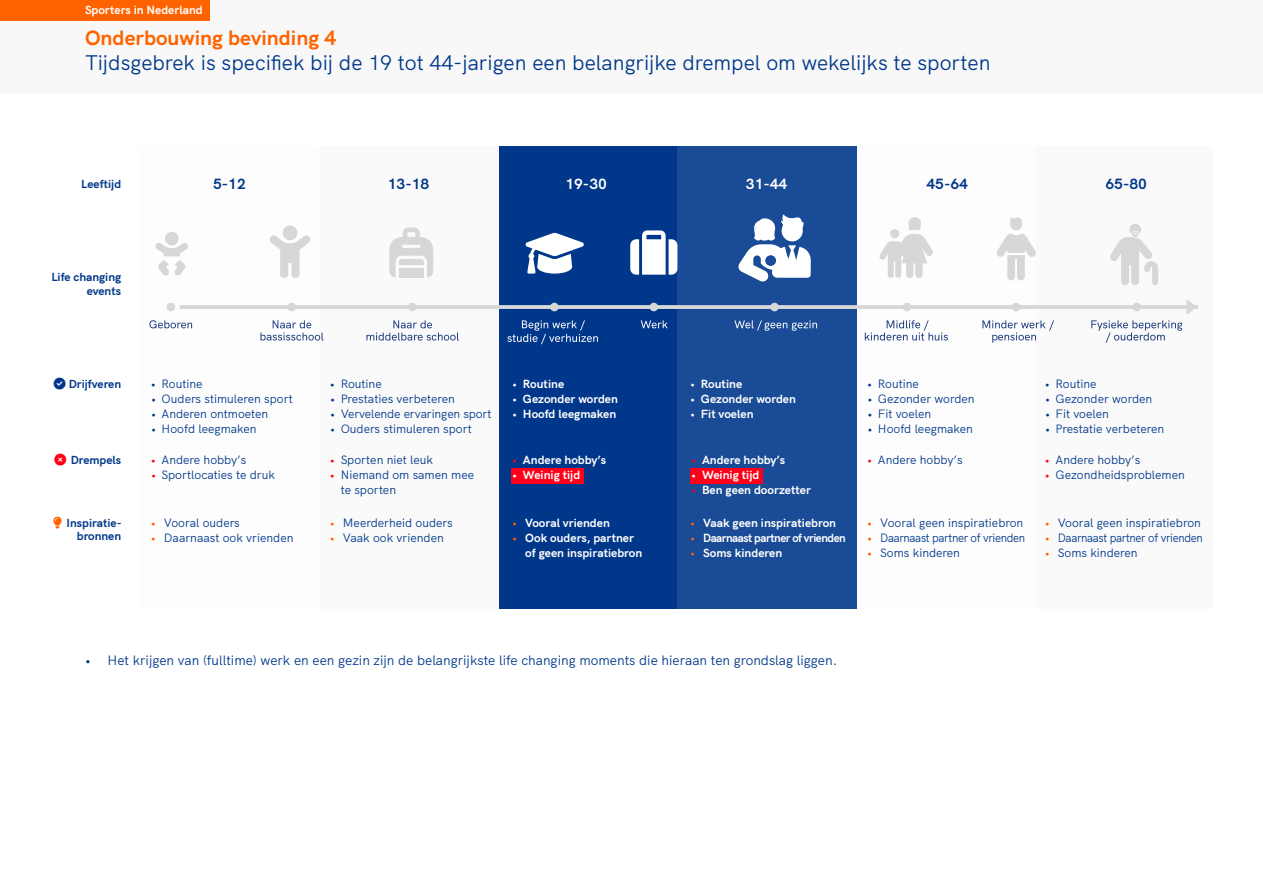
<style>
.page{position:relative;width:1263px;height:893px;background:#fff}
.page>*{position:absolute;margin:0;border:0;box-sizing:border-box;transform-origin:0 0}
.t1{font:21px "HK Grotesk";color:#00378a}
.t2{font:700 21px "HK Grotesk";color:#ff6300}
.t3{font:700 15px "HK Grotesk";color:#00378a}
.t4{font:700 15px "HK Grotesk";color:#fff}
.t5{font:13.5px "HK Grotesk";color:#00378a}
.t6{font:12px/15px "HK Grotesk";color:#00378a}
.t7{font:700 12px/15px "HK Grotesk";color:#fff}
.t8{font:12px "HK Grotesk";letter-spacing:-.03em;color:#00378a;scale:.94 1}
.t9{font:700 12px "HK Grotesk";letter-spacing:-.04em;color:#fff;scale:.96 1}
.t10{font:700 11.85px/13.4px "HK Grotesk";color:#00378a;text-align:right}
.s1{font-weight:700}
.s2{font-weight:700;color:#ff001a}
.s3{color:#ff001a}
.s4{font-weight:700;color:#ff6300}
.s5{color:#ff6300}
</style>
<div class="page">
<div style="left:0;top:0;width:1263px;height:94px;background:#f8f8f8"></div>
<div style="left:498px;top:147px;width:179px;height:462px;background:#00378a"></div>
<div style="left:319px;top:147px;width:179px;height:462px;background:#fafafa"></div>
<div style="left:677px;top:147px;width:179px;height:462px;background:#1a4b96"></div>
<div style="left:1035px;top:147px;width:178px;height:462px;background:#fafafa"></div>
<div style="left:690px;top:468px;width:73px;height:15px;background:#ff001a"></div>
<div style="left:511px;top:468px;width:73px;height:15px;background:#ff001a"></div>
<hr style="left:180px;top:305px;width:1018px;height:4px;background:#d6d7d8">
<svg style="left:149px;top:320px;width:43px;height:8px"></svg>
<svg style="left:507px;top:320px;width:91px;height:24px"></svg>
<svg style="left:260px;top:320px;width:63px;height:21px"></svg>
<svg style="left:366px;top:320px;width:93px;height:21px"></svg>
<svg style="left:641px;top:320px;width:27px;height:8px"></svg>
<svg style="left:734px;top:320px;width:83px;height:11px"></svg>
<svg style="left:865px;top:320px;width:83px;height:21px"></svg>
<svg style="left:982px;top:320px;width:72px;height:23px"></svg>
<div style="left:167px;top:303px;width:8px;height:8px;background:#d6d7d8;border-radius:50%"></div>
<div style="left:287px;top:303px;width:9px;height:8px;background:#d6d7d8;border-radius:50%"></div>
<div style="left:408px;top:303px;width:9px;height:8px;background:#d6d7d8;border-radius:50%"></div>
<div style="left:550px;top:303px;width:9px;height:8px;background:#d6d7d8;border-radius:50%"></div>
<div style="left:649px;top:303px;width:9px;height:8px;background:#d6d7d8;border-radius:50%"></div>
<div style="left:770px;top:303px;width:9px;height:8px;background:#d6d7d8;border-radius:50%"></div>
<div style="left:903px;top:303px;width:8px;height:8px;background:#d6d7d8;border-radius:50%"></div>
<div style="left:1012px;top:303px;width:8px;height:8px;background:#d6d7d8;border-radius:50%"></div>
<svg style="left:1091px;top:300px;width:103px;height:43px"></svg>
<svg style="left:155px;top:232px;width:33px;height:44px"></svg>
<svg style="left:526px;top:233px;width:58px;height:41px"></svg>
<svg style="left:269px;top:225px;width:42px;height:53px"></svg>
<svg style="left:389px;top:228px;width:44px;height:50px"></svg>
<svg style="left:996px;top:233px;width:40px;height:47px"></svg>
<div style="left:1011px;top:230px;width:10px;height:5px;background:#fff;border-radius:50%"></div>
<div style="left:1010px;top:218px;width:12px;height:12px;background:#d6d7d8;border-radius:50%"></div>
<div style="left:1129px;top:224px;width:12px;height:12px;background:#d6d7d8;border-radius:50%"></div>
<svg style="left:1110px;top:231px;width:48px;height:54px"></svg>
<svg style="left:1010px;top:217px;width:12px;height:6px"></svg>
<svg style="left:879px;top:217px;width:54px;height:61px"></svg>
<svg style="left:738px;top:214px;width:73px;height:68px"></svg>
<div style="left:765px;top:255px;width:11px;height:11px;background:#1a4b96;border-radius:50%"></div>
<svg style="left:630px;top:230px;width:47px;height:45px"></svg>
<div style="left:0;top:0;width:210px;height:20px;background:#ff6300"></div>
<p class="t7" style="left:85px;top:1px;width:119px">Sporters in Nederland</p>
<h1 class="t2" style="left:85px;top:21px;width:253px">Onderbouwing bevinding 4</h1>
<h1 class="t1" style="left:85px;top:47px;width:907px">Tijdsgebrek is specifiek bij de 19 tot 44-jarigen een belangrijke drempel om wekelijks te sporten</h1>
<p class="t10" style="left:81px;top:176px;width:41px">Leeftijd</p>
<p class="t3" style="left:213px;top:173px;width:34px">5-12</p>
<p class="t3" style="left:388px;top:173px;width:43px">13-18</p>
<p class="t4" style="left:565px;top:173px;width:43px">19-30</p>
<p class="t4" style="left:746px;top:173px;width:43px">31-44</p>
<p class="t3" style="left:926px;top:173px;width:43px">45-64</p>
<p class="t3" style="left:1105px;top:173px;width:43px">65-80</p>
<p class="t10" style="left:51px;top:270px;width:71px">Life changing events</p>
<p class="t10" style="left:69px;top:376px;width:54px">Drijfveren</p>
<p class="t6" style="left:151px;top:375px;width:53px"><span class="s1">•</span> Routine</p>
<p class="t6" style="left:151px;top:390px;width:143px">• Ouders stimuleren sport</p>
<p class="t6" style="left:151px;top:405px;width:119px">• Anderen ontmoeten</p>
<p class="t6" style="left:151px;top:420px;width:107px">• Hoofd leegmaken</p>
<p class="t6" style="left:330px;top:375px;width:53px"><span class="s1">•</span> Routine</p>
<p class="t6" style="left:330px;top:390px;width:126px">• Prestaties verbeteren</p>
<p class="t6" style="left:330px;top:405px;width:163px">• Vervelende ervaringen sport</p>
<p class="t6" style="left:330px;top:420px;width:143px">• Ouders stimuleren sport</p>
<p class="t7" style="left:512px;top:375px;width:53px">• Routine</p>
<p class="t7" style="left:512px;top:390px;width:107px">• Gezonder worden</p>
<p class="t7" style="left:512px;top:405px;width:105px">• Hoofd leegmaken</p>
<p class="t7" style="left:690px;top:375px;width:53px">• Routine</p>
<p class="t7" style="left:690px;top:390px;width:107px">• Gezonder worden</p>
<p class="t7" style="left:690px;top:405px;width:65px">• Fit voelen</p>
<p class="t6" style="left:867px;top:375px;width:53px"><span class="s1">•</span> Routine</p>
<p class="t6" style="left:867px;top:390px;width:109px">• Gezonder worden</p>
<p class="t6" style="left:867px;top:405px;width:65px">• Fit voelen</p>
<p class="t6" style="left:867px;top:420px;width:107px">• Hoofd leegmaken</p>
<p class="t6" style="left:1045px;top:375px;width:53px"><span class="s1">•</span> Routine</p>
<p class="t6" style="left:1045px;top:390px;width:109px">• Gezonder worden</p>
<p class="t6" style="left:1045px;top:405px;width:65px">• Fit voelen</p>
<p class="t6" style="left:1045px;top:420px;width:121px">• Prestatie verbeteren</p>
<p class="t10" style="left:71px;top:452px;width:52px">Drempels</p>
<p class="t6" style="left:151px;top:452px;width:97px"><span class="s2">•</span> Andere hobby’s</p>
<p class="t6" style="left:151px;top:467px;width:125px"><span class="s3">•</span> Sportlocaties te druk</p>
<p class="t6" style="left:330px;top:452px;width:104px"><span class="s2">•</span> Sporten niet leuk</p>
<p class="t6" style="left:341px;top:467px;width:135px;text-indent:-10px"><span class="s2">•</span> Niemand om samen mee te sporten</p>
<p class="t7" style="left:512px;top:452px;width:95px"><span class="s3">•</span> Andere hobby’s</p>
<p class="t7" style="left:512px;top:467px;width:69px">• Weinig tijd</p>
<p class="t7" style="left:691px;top:452px;width:95px"><span class="s3">•</span> Andere hobby’s</p>
<p class="t7" style="left:691px;top:467px;width:69px">• Weinig tijd</p>
<p class="t7" style="left:691px;top:482px;width:121px"><span class="s3">•</span> Ben geen doorzetter</p>
<p class="t6" style="left:867px;top:452px;width:97px"><span class="s2">•</span> Andere hobby’s</p>
<p class="t6" style="left:1045px;top:452px;width:97px"><span class="s2">•</span> Andere hobby’s</p>
<p class="t6" style="left:1045px;top:467px;width:141px"><span class="s2">•</span> Gezondheidsproblemen</p>
<p class="t10" style="left:67px;top:515px;width:57px">Inspiratie&shy;bronnen</p>
<p class="t6" style="left:151px;top:514px;width:90px"><span class="s4">•</span> Vooral ouders</p>
<p class="t6" style="left:151px;top:529px;width:144px"><span class="s4">•</span> Daarnaast ook vrienden</p>
<p class="t6" style="left:330px;top:514px;width:124px"><span class="s4">•</span> Meerderheid ouders</p>
<p class="t6" style="left:330px;top:529px;width:115px"><span class="s4">•</span> Vaak ook vrienden</p>
<p class="t7" style="left:512px;top:514px;width:99px"><span class="s5">•</span> Vooral vrienden</p>
<p class="t7" style="left:525px;top:529px;width:119px;text-indent:-13px"><span class="s5">•</span> Ook ouders, partner of geen inspiratiebron</p>
<p class="t7" style="left:690px;top:514px;width:147px"><span class="s5">•</span> Vaak geen inspiratiebron</p>
<p class="t9" style="left:690px;top:529px;width:163px"><span class="s5">•</span> Daarnaast partner of vrienden</p>
<p class="t7" style="left:690px;top:544px;width:93px"><span class="s5">•</span> Soms kinderen</p>
<p class="t6" style="left:867px;top:514px;width:157px"><span class="s4">•</span> Vooral geen inspiratiebron</p>
<p class="t8" style="left:867px;top:529px;width:169px"><span class="s4">•</span> Daarnaast partner of vrienden</p>
<p class="t6" style="left:867px;top:544px;width:94px"><span class="s4">•</span> Soms kinderen</p>
<p class="t6" style="left:1045px;top:514px;width:157px"><span class="s4">•</span> Vooral geen inspiratiebron</p>
<p class="t8" style="left:1045px;top:529px;width:169px"><span class="s4">•</span> Daarnaast partner of vrienden</p>
<p class="t6" style="left:1045px;top:544px;width:94px"><span class="s4">•</span> Soms kinderen</p>
<p class="t5" style="left:85px;top:650px;width:754px">• Het krijgen van (fulltime) werk en een gezin zijn de belangrijkste life changing moments die hieraan ten grondslag liggen.</p>
</div>
